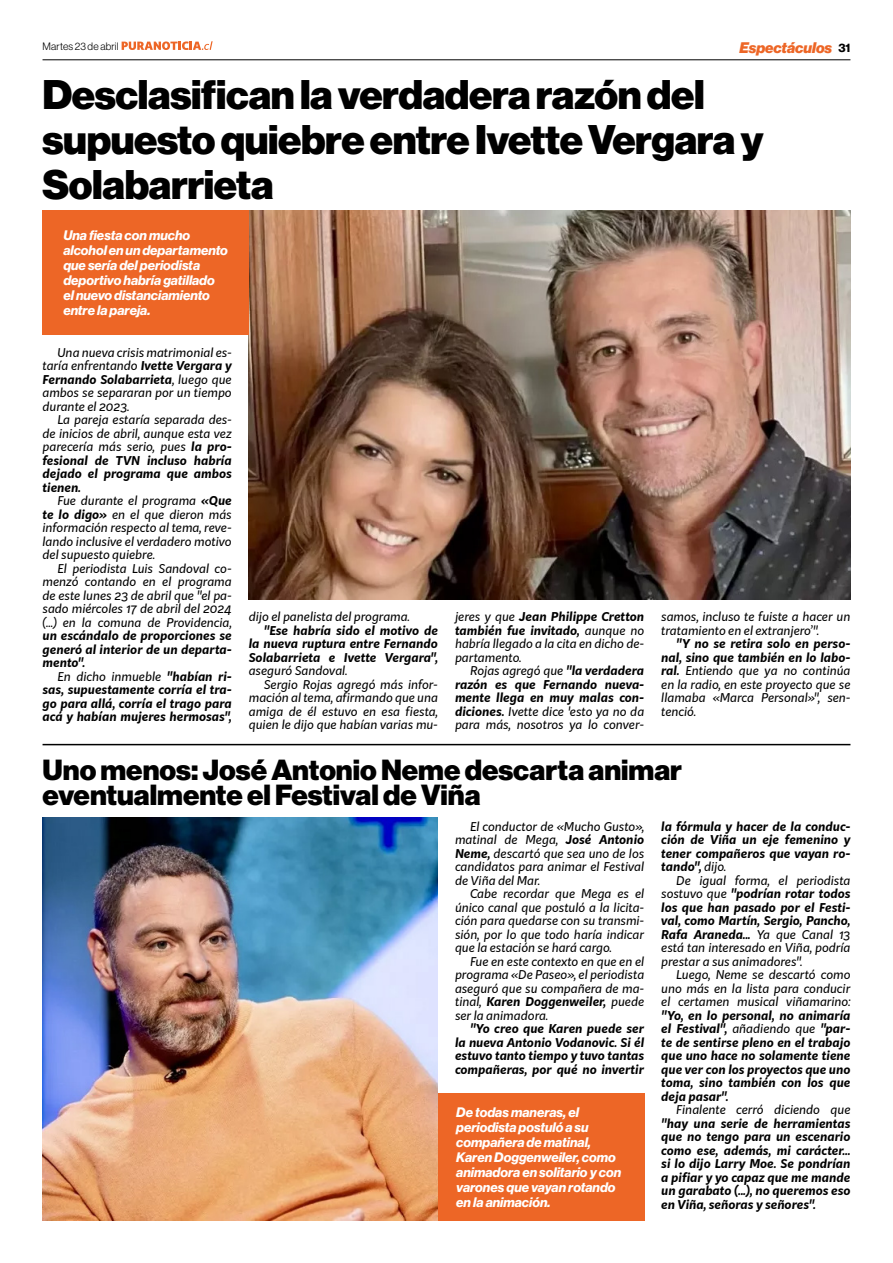
<style>
.page{position:relative;width:893px;height:1263px;background:#fff}
.page>*{position:absolute;margin:0;border:0;box-sizing:border-box;transform-origin:0 0}
.t1{font:40.5px/45px "N Haas Grotesk DS Pro 95 Blk";letter-spacing:-.01em;color:#000}
.t2{font:28.5px/25.5px "N Haas Grotesk DS Pro 95 Blk";color:#000}
.t3{font:15px "N Haas Grotesk DS Pro 96 Blk It";color:#ed6626}
.t4{font:13.5px/15px "N Haas Grotesk DS Pro 76 Bd It";color:#fff}
.t5{font:italic 12px/13.5px "Kit Sans";color:#000;text-align:justify}
.t6{font:italic 700 12px/13.5px "Kit Sans";color:#000;text-align:justify}
.t7{font:10.5px "N Haas Grotesk DS Pro 45 Lt";letter-spacing:.015em;color:#000}
.s1{font-family:"N Haas Grotesk DS Pro 75 Bd";font-size:12px;color:#000}
.s2{font-weight:700}
.s3{font-weight:400}
</style>
<div class="page">
<hr style="left:43px;top:59px;width:807px;height:1px;background:#000">
<hr style="left:43px;top:744px;width:807px;height:1px;background:#000">
<img style="left:43px;top:817px;width:395px;height:403px">
<div style="left:438px;top:1093px;width:206px;height:127px;background:#ed6626"></div>
<img style="left:249px;top:210px;width:601px;height:390px">
<div style="left:43px;top:210px;width:206px;height:125px;background:#ed6626"></div>
<svg style="left:122px;top:41px;width:91px;height:9px"></svg>
<p class="t7" style="left:43px;top:40px;width:78px">Martes 23 de abril</p>
<p class="t3" style="left:739px;top:39px;width:113px">Espectáculos <span class="s1">31</span></p>
<h1 class="t1" style="left:43px;top:72px;width:722px">Desclasifican la verdadera razón del supuesto quiebre entre Ivette Vergara y<br>Solabarrieta</h1>
<p class="t4" style="left:63px;top:228px;width:166px">Una fiesta con mucho alcohol en un departamento que sería del periodista deportivo habría gatillado el nuevo distanciamiento entre la pareja.</p>
<p class="t5" style="left:43px;top:345px;width:191px;text-indent:15px">Una nueva crisis matrimonial es&shy;taría enfrentando <span class="s2">Ivette Vergara y Fernando Solabarrieta</span>, luego que ambos se separaran por un tiempo durante el 2023.</p>
<p class="t5" style="left:43px;top:412px;width:191px;text-indent:15px">La pareja estaría separada des&shy;de inicios de abril, aunque esta vez parecería más serio, pues <span class="s2">la pro&shy;fesional de TVN incluso habría dejado el programa que ambos tienen.</span></p>
<p class="t5" style="left:43px;top:493px;width:191px;text-indent:15px">Fue durante el programa <span class="s2">«Que te lo digo»</span> en el que dieron más información respecto al tema, reve&shy;lando inclusive el verdadero motivo del supuesto quiebre.</p>
<p class="t5" style="left:43px;top:561px;width:191px;text-indent:15px">El periodista Luis Sandoval co&shy;menzó contando en el programa de este lunes 23 de abril que "el pa&shy;sado miércoles 17 de abril del 2024 (...) en la comuna de Providencia,</p>
<p class="t6" style="left:43px;top:628px;width:191px">un escándalo de proporciones se generó al interior de un departa&shy;mento".</p>
<p class="t6" style="left:43px;top:669px;width:191px;text-indent:15px"><span class="s3">En dicho inmueble</span> "habían ri&shy;sas, supuestamente corría el tra&shy;go para allá, corría el trago para acá y habían mujeres hermosas",</p>
<p class="t5" style="left:249px;top:609px;width:163px">dijo el panelista del programa.</p>
<p class="t6" style="left:249px;top:623px;width:191px;text-indent:15px">"Ese habría sido el motivo de la nueva ruptura entre Fernando Solabarrieta e Ivette Vergara",</p>
<p class="t5" style="left:249px;top:663px;width:100px">aseguró Sandoval.</p>
<p class="t5" style="left:264px;top:677px;width:176px">Sergio Rojas agregó más infor-</p>
<p class="t5" style="left:249px;top:690px;width:191px">mación al tema, afirmando que una</p>
<p class="t5" style="left:249px;top:704px;width:191px">amiga de él estuvo en esa fiesta,</p>
<p class="t5" style="left:249px;top:717px;width:191px">quien le dijo que habían varias mu-</p>
<p class="t5" style="left:455px;top:609px;width:191px">jeres y que <span class="s2">Jean Philippe Cretton también fue invitado,</span> aunque no habría llegado a la cita en dicho de&shy;partamento.</p>
<p class="t6" style="left:455px;top:663px;width:191px;text-indent:15px"><span class="s3">Rojas agregó que</span> "la verdadera razón es que Fernando nueva&shy;mente llega en muy malas con&shy;diciones. <span class="s3">Ivette dice 'esto ya no da para más, nosotros ya lo conver-</span></p>
<p class="t5" style="left:661px;top:609px;width:191px">samos, incluso te fuiste a hacer un tratamiento en el extranjero’".</p>
<p class="t5" style="left:661px;top:636px;width:191px;text-indent:15px"><span class="s2">"Y no se retira solo en perso&shy;nal, sino que también en lo labo&shy;ral.</span> Entiendo que ya no continúa en la radio, en este proyecto que se llamaba «Marca Personal»", sen&shy;tenció.</p>
<h2 class="t2" style="left:43px;top:757px;width:641px">Uno menos: José Antonio Neme descarta animar eventualmente el Festival de Viña</h2>
<p class="t5" style="left:455px;top:819px;width:191px;text-indent:15px">El conductor de «Mucho Gusto», matinal de Mega, <span class="s2">José Antonio Neme,</span> descartó que sea uno de los candidatos para animar el Festival de Viña del Mar.</p>
<p class="t5" style="left:455px;top:886px;width:191px;text-indent:15px">Cabe recordar que Mega es el único canal que postuló a la licita&shy;ción para quedarse con su transmi&shy;sión, por lo que todo haría indicar que la estación se hará cargo.</p>
<p class="t5" style="left:455px;top:954px;width:191px;text-indent:15px">Fue en este contexto en que en el programa «De Paseo», el periodista aseguró que su compañera de ma&shy;tinal, <span class="s2">Karen Doggenweiler,</span> puede ser la animadora.</p>
<p class="t6" style="left:455px;top:1021px;width:191px;text-indent:15px">"Yo creo que Karen puede ser la nueva Antonio Vodanovic. Si él estuvo tanto tiempo y tuvo tantas compañeras, por qué no invertir</p>
<p class="t4" style="left:456px;top:1105px;width:166px">De todas maneras, el periodista postuló a su compañera de matinal,<br>Karen Doggenweiler, como animadora en solitario y con varones que vayan rotando en la animación.</p>
<p class="t6" style="left:661px;top:818px;width:191px">la fórmula y hacer de la conduc&shy;ción de Viña un eje femenino y tener compañeros que vayan ro&shy;tando", <span class="s3">dijo.</span></p>
<p class="t5" style="left:661px;top:873px;width:191px;text-indent:15px">De igual forma, el periodista sostuvo que <span class="s2">"podrían rotar todos los que han pasado por el Festi&shy;val, como Martín, Sergio, Pancho, Rafa Araneda...</span> Ya que Canal 13 está tan interesado en Viña, podría prestar a sus animadores".</p>
<p class="t5" style="left:661px;top:967px;width:191px;text-indent:15px">Luego, Neme se descartó como uno más en la lista para conducir el certamen musical viñamarino:</p>
<p class="t6" style="left:661px;top:1007px;width:191px">"Yo, en lo personal, no animaría el Festival", <span class="s3">añadiendo que</span> "par&shy;te de sentirse pleno en el trabajo que uno hace no solamente tiene que ver con los proyectos que uno toma, sino también con los que deja pasar".</p>
<p class="t5" style="left:676px;top:1102px;width:176px">Finalente cerró diciendo que</p>
<p class="t6" style="left:661px;top:1115px;width:191px">"hay una serie de herramientas que no tengo para un escenario como ese, además, mi carácter... si lo dijo Larry Moe. Se pondrían a pifiar y yo capaz que me mande un garabato (...), no queremos eso en Viña, señoras y señores".</p>
</div>
